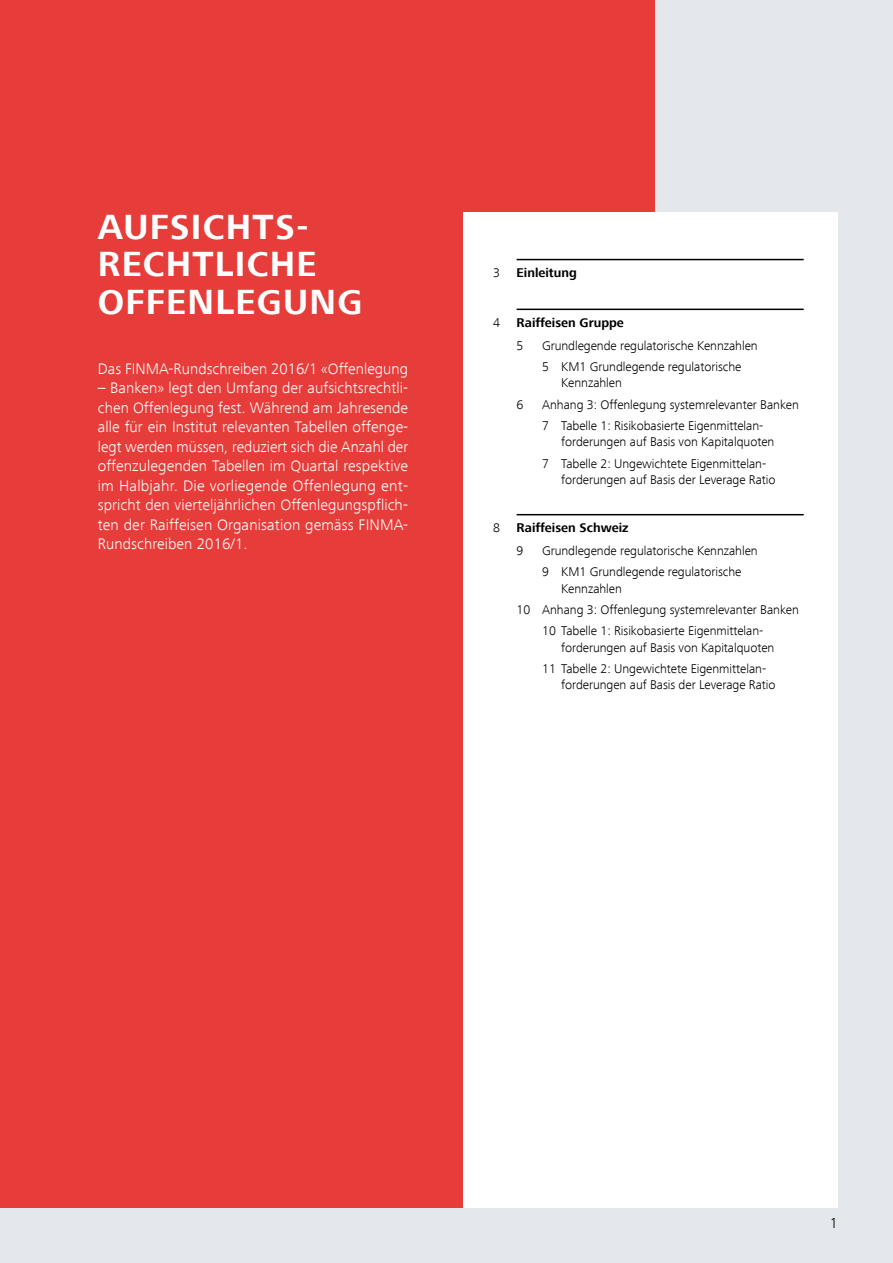
<style>
.page{position:relative;width:893px;height:1263px;background:#e4e8ed}
.page>*{position:absolute;margin:0;border:0;box-sizing:border-box;transform-origin:0 0}
.t1{font:700 36px/37.5px "Frutiger Next Com";letter-spacing:.035em;color:#fff}
.t2{font:300 15.75px/19.5px "Frutiger Next Com";letter-spacing:.005em;color:#fff;text-align:justify}
.t3{font:300 15px "Frutiger Next Com";color:#000}
.t4{font:300 13.05px/21.5px "Frutiger Next Com";letter-spacing:-.005em;color:#000}
.t5{font:700 13.05px "Frutiger Next Com";color:#000}
</style>
<div class="page">
<div style="left:0;top:0;width:655px;height:1208px;background:#e63d3a"></div>
<div style="left:463px;top:213px;width:375px;height:995px;background:#fff"></div>
<hr style="left:517px;top:259px;width:287px;height:1px;background:#000">
<hr style="left:517px;top:309px;width:287px;height:1px;background:#000">
<hr style="left:517px;top:514px;width:287px;height:1px;background:#000">
<h1 class="t1" style="left:98px;top:208px;width:266px">AUFSICHTS-<br>RECHTLICHE<br>OFFENLEGUNG</h1>
<p class="t2" style="left:98px;top:359px;width:312px">Das FINMA-Rundschreiben 2016/1 «Offenlegung</p>
<p class="t2" style="left:98px;top:378px;width:312px">– Banken» legt den Umfang der aufsichtsrechtli&shy;chen Offenlegung fest. Während am Jahresende alle für ein Institut relevanten Tabellen offenge&shy;legt werden müssen, reduziert sich die Anzahl der offenzulegenden Tabellen im Quartal respektive im Halbjahr. Die vorliegende Offenlegung ent&shy;spricht den vierteljährlichen Offenlegungspflich&shy;ten der Raiffeisen Organisation gemäss FINMA-Rundschreiben 2016/1.</p>
<p class="t4" style="left:493px;top:262px;width:8px">3</p>
<p class="t5" style="left:517px;top:265px;width:62px">Einleitung</p>
<p class="t4" style="left:493px;top:312px;width:8px">4</p>
<p class="t5" style="left:517px;top:315px;width:109px">Raiffeisen Gruppe</p>
<p class="t4" style="left:517px;top:334px;width:8px">5</p>
<p class="t4" style="left:542px;top:334px;width:217px">Grundlegende regulatorische Kennzahlen<br>5 KM1 Grundlegende regulatorische</p>
<p class="t4" style="left:561px;top:372px;width:62px">Kennzahlen</p>
<p class="t4" style="left:517px;top:393px;width:8px">6</p>
<p class="t4" style="left:542px;top:393px;width:258px">Anhang 3: Offenlegung systemrelevanter Banken<br>7 Tabelle 1: Risikobasierte Eigenmittelan-</p>
<p class="t4" style="left:542px;top:431px;width:234px;text-indent:19px">forderungen auf Basis von Kapitalquoten<br>7 Tabelle 2: Ungewichtete Eigenmittelan-</p>
<p class="t4" style="left:561px;top:469px;width:216px">forderungen auf Basis der Leverage Ratio</p>
<p class="t4" style="left:493px;top:517px;width:8px">8</p>
<p class="t5" style="left:517px;top:521px;width:113px">Raiffeisen Schweiz</p>
<p class="t4" style="left:517px;top:540px;width:8px">9</p>
<p class="t4" style="left:542px;top:540px;width:217px">Grundlegende regulatorische Kennzahlen<br>9 KM1 Grundlegende regulatorische</p>
<p class="t4" style="left:561px;top:577px;width:62px">Kennzahlen</p>
<p class="t4" style="left:517px;top:599px;width:284px">10 Anhang 3: Offenlegung systemrelevanter Banken</p>
<p class="t4" style="left:542px;top:620px;width:222px">10 Tabelle 1: Risikobasierte Eigenmittelan-</p>
<p class="t4" style="left:542px;top:636px;width:234px;text-indent:19px">forderungen auf Basis von Kapitalquoten<br>11 Tabelle 2: Ungewichtete Eigenmittelan-</p>
<p class="t4" style="left:561px;top:674px;width:216px">forderungen auf Basis der Leverage Ratio</p>
<p class="t3" style="left:830px;top:1215px;width:9px">1</p>
</div>
